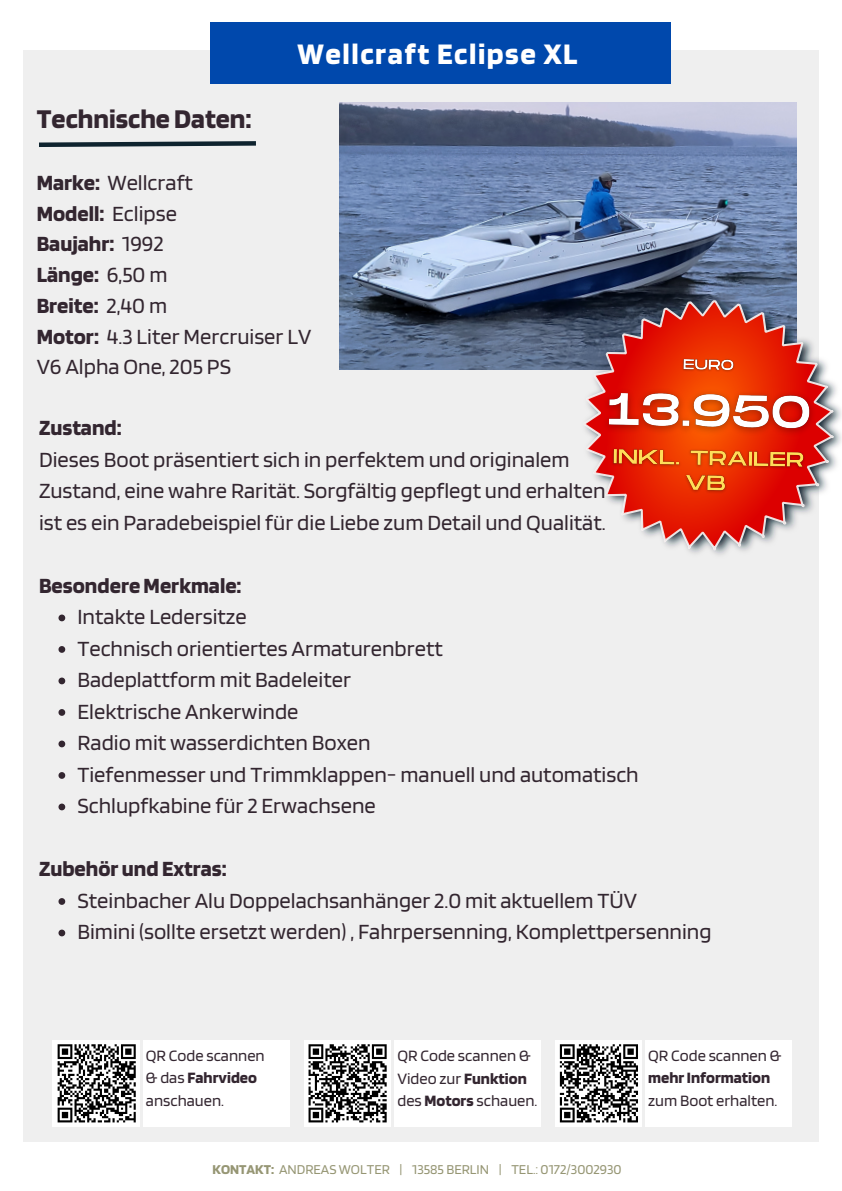
<style>
.page{position:relative;width:842px;height:1191px;background:#fff}
.page>*{position:absolute;margin:0;border:0;box-sizing:border-box;transform-origin:0 0}
.t1{font:700 31.1px "Blinker";letter-spacing:.05em;color:#fff}
.t2{font:700 28.3px "Blinker";color:#332630}
.t3{font:22.6px "Blinker";color:#332630}
.t4{font:700 22.6px "Blinker";color:#332630}
.t5{font:16.5px/22.4px "Blinker";color:#332630}
.t6{font:700 16.5px/22.4px "Blinker";color:#332630}
.t7{font:14.1px "Blinker";color:#969674}
.s1{font-weight:700}
.s2{font-weight:400}
</style>
<div class="page">
<div style="left:23px;top:50px;width:796px;height:1091px;background:#efefef"></div>
<svg style="left:39px;top:141px;width:217px;height:6px"></svg>
<img style="left:339px;top:102px;width:457px;height:267px">
<div style="left:210px;top:22px;width:461px;height:62px;background:#0048ac"></div>
<svg style="left:58px;top:614px;width:7px;height:7px"></svg>
<svg style="left:58px;top:646px;width:7px;height:6px"></svg>
<svg style="left:58px;top:677px;width:7px;height:7px"></svg>
<svg style="left:58px;top:709px;width:7px;height:6px"></svg>
<svg style="left:58px;top:740px;width:7px;height:7px"></svg>
<svg style="left:58px;top:772px;width:7px;height:6px"></svg>
<svg style="left:58px;top:803px;width:7px;height:7px"></svg>
<svg style="left:58px;top:898px;width:7px;height:6px"></svg>
<svg style="left:58px;top:929px;width:7px;height:7px"></svg>
<img style="left:576px;top:285px;width:266px;height:270px">
<svg style="left:582px;top:298px;width:253px;height:254px"></svg>
<img style="left:596px;top:382px;width:238px;height:60px">
<img style="left:680px;top:473px;width:51px;height:23px">
<img style="left:677px;top:312px;width:29px;height:27px">
<img style="left:678px;top:354px;width:60px;height:21px">
<img style="left:607px;top:444px;width:202px;height:29px">
<div style="left:143px;top:1039px;width:146px;height:87px;background:#fff"></div>
<div style="left:394px;top:1039px;width:147px;height:87px;background:#fff"></div>
<div style="left:645px;top:1039px;width:146px;height:87px;background:#fff"></div>
<div style="left:556px;top:1039px;width:86px;height:87px;background:#fff"></div>
<svg style="left:559px;top:1044px;width:79px;height:79px"></svg>
<div style="left:53px;top:1039px;width:87px;height:87px;background:#fff"></div>
<svg style="left:57px;top:1044px;width:79px;height:79px"></svg>
<div style="left:304px;top:1039px;width:87px;height:87px;background:#fff"></div>
<svg style="left:308px;top:1044px;width:79px;height:79px"></svg>
<p class="t2" style="left:37px;top:101px;width:216px">TechnischeDaten:</p>
<p class="t1" style="left:298px;top:35px;width:281px">Wellcraft Eclipse XL</p>
<p class="t3" style="left:37px;top:168px;width:158px"><span class="s1">Marke:</span> Wellcraft</p>
<p class="t4" style="left:37px;top:199px;width:142px">Modell: <span class="s2">Eclipse</span></p>
<p class="t4" style="left:37px;top:229px;width:129px">Baujahr: <span class="s2">1992</span></p>
<p class="t4" style="left:37px;top:260px;width:132px">Länge: <span class="s2">6,50 m</span></p>
<p class="t4" style="left:37px;top:291px;width:132px">Breite: <span class="s2">2,40 m</span></p>
<p class="t3" style="left:37px;top:322px;width:276px"><span class="s1">Motor:</span> 4.3 Liter Mercruiser LV</p>
<p class="t3" style="left:37px;top:352px;width:196px">V6 Alpha One, 205 PS</p>
<p class="t4" style="left:39px;top:413px;width:84px">Zustand:</p>
<p class="t3" style="left:39px;top:445px;width:532px">Dieses Boot präsentiert sich in perfektem und originalem</p>
<p class="t3" style="left:39px;top:476px;width:568px">Zustand, eine wahre Rarität. Sorgfältig gepflegt und erhalten</p>
<p class="t3" style="left:39px;top:508px;width:568px">ist es ein Paradebeispiel für die Liebe zum Detail und Qualität.</p>
<p class="t4" style="left:39px;top:571px;width:204px">Besondere Merkmale:</p>
<p class="t3" style="left:77px;top:602px;width:171px">Intakte Ledersitze</p>
<p class="t3" style="left:77px;top:634px;width:367px">Technisch orientiertes Armaturenbrett</p>
<p class="t3" style="left:77px;top:665px;width:275px">Badeplattform mit Badeleiter</p>
<p class="t3" style="left:77px;top:697px;width:223px">Elektrische Ankerwinde</p>
<p class="t3" style="left:77px;top:728px;width:295px">Radio mit wasserdichten Boxen</p>
<p class="t3" style="left:77px;top:760px;width:563px">Tiefenmesser und Trimmklappen- manuell und automatisch</p>
<p class="t3" style="left:77px;top:791px;width:300px">Schlupfkabine für 2 Erwachsene</p>
<p class="t4" style="left:39px;top:854px;width:189px">Zubehör und Extras:</p>
<p class="t3" style="left:77px;top:886px;width:561px">Steinbacher Alu Doppelachsanhänger 2.0 mit aktuellem TÜV</p>
<p class="t3" style="left:77px;top:917px;width:636px">Bimini (sollte ersetzt werden) , Fahrpersenning, Komplettpersenning</p>
<p class="t5" style="left:146px;top:1043px;width:120px">QR Code scannen &amp; das <span class="s1">Fahrvideo </span>anschauen.</p>
<p class="t5" style="left:397px;top:1043px;width:135px">QR Code scannen &amp;</p>
<p class="t5" style="left:397px;top:1066px;width:142px">Video zur <span class="s1">Funktion </span>des <span class="s1">Motors</span> schauen.</p>
<p class="t7" style="left:213px;top:1159px;width:410px"><span class="s1">KONTAKT:</span> ANDREAS WOLTER | 13585 BERLIN | TEL.: 0172/3002930</p>
<p class="t6" style="left:648px;top:1043px;width:135px"><span class="s2">QR Code scannen &amp; </span>mehrInformation</p>
<p class="t5" style="left:648px;top:1088px;width:131px">zum Boot erhalten.</p>
</div>
